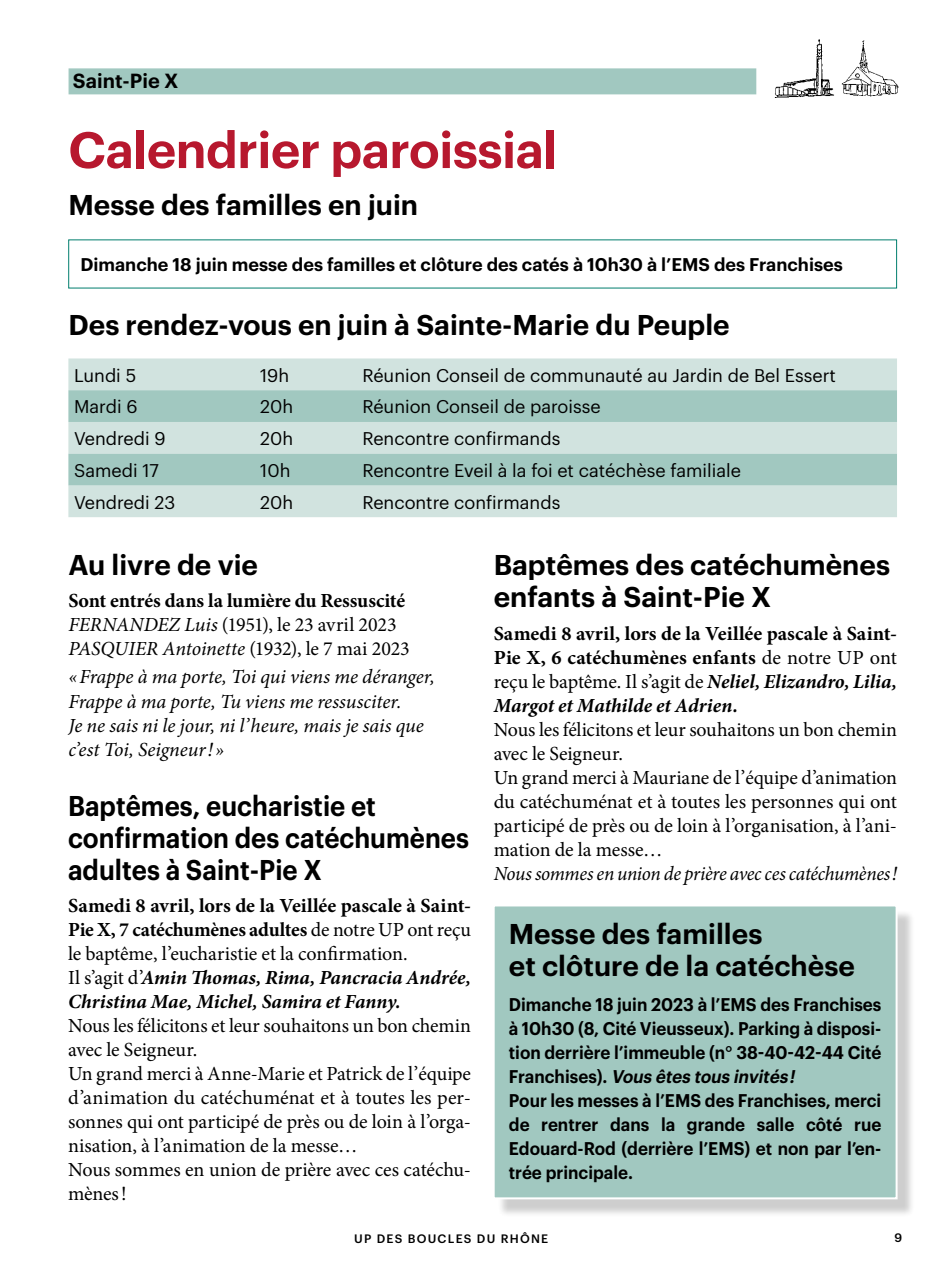
<style>
.page{position:relative;width:942px;height:1276px;background:#fff}
.page>*{position:absolute;margin:0;border:0;box-sizing:border-box;transform-origin:0 0}
.t1{font:600 50px "Graphik";letter-spacing:-.01em;color:#b7182e}
.t2{font:600 28px/32px "Graphik";color:#000}
.t3{font:600 28px/32px "Graphik";color:#000;scale:.92 1}
.t4{font:20px/24px "Minion Pro";letter-spacing:-.005em;color:#000}
.t5{font:700 20px/24px "Minion Pro";color:#000;text-align:justify}
.t6{font:italic 20px/24px "Minion Pro";letter-spacing:-.005em;color:#000}
.t7{font:italic 20px "Minion Pro";letter-spacing:-.005em;color:#000;scale:.96 1}
.t8{font:600 20px "Graphik";color:#000}
.t9{font:600 18px/24px "Graphik";color:#000;scale:.94 1}
.t10{font:18px "Graphik";color:#000}
.t11{font:600 18px "Graphik";color:#000}
.t12{font:500 12px "Graphik";letter-spacing:.105em;color:#000}
.s1{font-weight:700}
.s2{font-style:italic}
.s3{font-weight:400}
</style>
<div class="page">
<div style="left:68px;top:68px;width:688px;height:26px;background:#a1c8c0"></div>
<img style="left:775px;top:39px;width:59px;height:58px">
<img style="left:841px;top:40px;width:58px;height:57px">
<div style="left:68px;top:358px;width:828px;height:159px;background:#d1e3df"></div>
<svg style="left:68px;top:390px;width:828px;height:95px;background:#b1d1ca"></svg>
<div style="left:497px;top:909px;width:417px;height:307px;background:#000;opacity:.2"></div>
<div style="left:493px;top:905px;width:403px;height:293px;background:#a1c8c0"></div>
<div style="left:492px;top:904px;width:405px;height:295px;border:2px solid #fff"></div>
<p class="t8" style="left:73px;top:66px;width:107px">Saint-Pie X</p>
<h1 class="t1" style="left:68px;top:112px;width:490px">Calendrier paroissial</h1>
<h2 class="t2" style="left:68px;top:187px;width:351px">Messe des familles en juin</h2>
<p class="t11" style="left:80px;top:251px;width:763px">Dimanche 18 juin messe des familles et clôture des catés à 10h30 à l’EMS des Franchises</p>
<h2 class="t2" style="left:68px;top:307px;width:662px">Des rendez-vous en juin à Sainte-Marie du Peuple</h2>
<p class="t10" style="left:74px;top:362px;width:64px">Lundi 5</p>
<p class="t10" style="left:260px;top:362px;width:30px">19h</p>
<p class="t10" style="left:362px;top:362px;width:475px">Réunion Conseil de communauté au Jardin de Bel Essert</p>
<p class="t10" style="left:74px;top:393px;width:65px">Mardi 6</p>
<p class="t10" style="left:260px;top:393px;width:34px">20h</p>
<p class="t10" style="left:362px;top:393px;width:240px">Réunion Conseil de paroisse</p>
<p class="t10" style="left:74px;top:425px;width:93px">Vendredi 9</p>
<p class="t10" style="left:260px;top:425px;width:34px">20h</p>
<p class="t10" style="left:362px;top:425px;width:199px">Rencontre confirmands</p>
<p class="t10" style="left:74px;top:457px;width:86px">Samedi 17</p>
<p class="t10" style="left:260px;top:457px;width:32px">10h</p>
<p class="t10" style="left:362px;top:457px;width:380px">Rencontre Eveil à la foi et catéchèse familiale</p>
<p class="t10" style="left:74px;top:488px;width:103px">Vendredi 23</p>
<p class="t10" style="left:260px;top:488px;width:34px">20h</p>
<p class="t10" style="left:362px;top:488px;width:199px">Rencontre confirmands</p>
<h2 class="t2" style="left:68px;top:547px;width:191px">Au livre de vie</h2>
<p class="t4" style="left:68px;top:589px;width:343px"><span class="s1">Sont entrés dans la lumière du Ressuscité<br></span><span class="s2">FERNANDEZ Luis</span> (1951), le 23 avril 2023<br><span class="s2">PASQUIER Antoinette</span> (1932), le 7 mai 2023</p>
<p class="t6" style="left:68px;top:665px;width:367px">«Frappe à ma porte, Toi qui viens me déranger, Frappe à ma porte, Tu viens me ressusciter.<br>Je ne sais ni le jour, ni l’heure, mais je sais que c’est Toi, Seigneur!»</p>
<h2 class="t3" style="left:68px;top:787px;width:437px">Baptêmes, eucharistie et confirmation des catéchumènes adultes à Saint-Pie X</h2>
<p class="t5" style="left:68px;top:893px;width:404px;text-align:left">Samedi 8 avril, lors de la Veillée pascale à Saint-Pie X, 7 catéchumènes adultes <span class="s3">de notre UP ont reçu le baptême, l’eucharistie et la confirmation.<br>Il s’agit d’</span><span class="s2">Amin Thomas, Rima, Pancracia Andrée, Christina Mae, Michel, Samira et Fanny.</span></p>
<p class="t4" style="left:68px;top:1014px;width:404px">Nous les félicitons et leur souhaitons un bon chemin avec le Seigneur.<br>Un grand merci à Anne-Marie et Patrick de l’équipe d’animation du catéchuménat et à toutes les per&shy;sonnes qui ont participé de près ou de loin à l’orga&shy;nisation, à l’animation de la messe…<br>Nous sommes en union de prière avec ces catéchu&shy;mènes!</p>
<h2 class="t2" style="left:493px;top:547px;width:398px">Baptêmes des catéchumènes enfants à Saint-Pie X</h2>
<p class="t5" style="left:493px;top:621px;width:405px">Samedi 8 avril, lors de la Veillée pascale à Saint-Pie X, 6 catéchumènes enfants <span class="s3">de notre UP ont reçu le baptême. Il s’agit de</span> <span class="s2">Neliel, Elizandro, Lilia, Margot et Mathilde et Adrien.</span></p>
<p class="t4" style="left:493px;top:717px;width:405px">Nous les félicitons et leur souhaitons un bon chemin avec le Seigneur.<br>Un grand merci à Mauriane de l’équipe d’animation du catéchuménat et à toutes les personnes qui ont participé de près ou de loin à l’organisation, à l’ani&shy;mation de la messe…</p>
<p class="t7" style="left:493px;top:860px;width:421px">Nous sommes en union de prière avec ces catéchumènes!</p>
<h2 class="t2" style="left:508px;top:915px;width:347px">Messe des familles<br>et clôture de la catéchèse</h2>
<p class="t9" style="left:508px;top:991px;width:397px">Dimanche 18 juin 2023 à l’EMS des Franchises à 10h30 (8, Cité Vieusseux). Parking à disposi&shy;tion derrière l’immeuble (n° 38-40-42-44 Cité F r a n c h i s e s ) . <span class="s2">Vous êtes tous invités !<br></span>Pour les messes à l’EMS des Franchises, merci de rentrer dans la grande salle côté rue Edouard-Rod (derrière l’EMS) et non par l’en&shy;trée principale.</p>
<p class="t12" style="left:354px;top:1229px;width:196px">UP DES BOUCLES DU RHÔNE</p>
<p class="t12" style="left:894px;top:1228px;width:9px">9</p>
</div>
